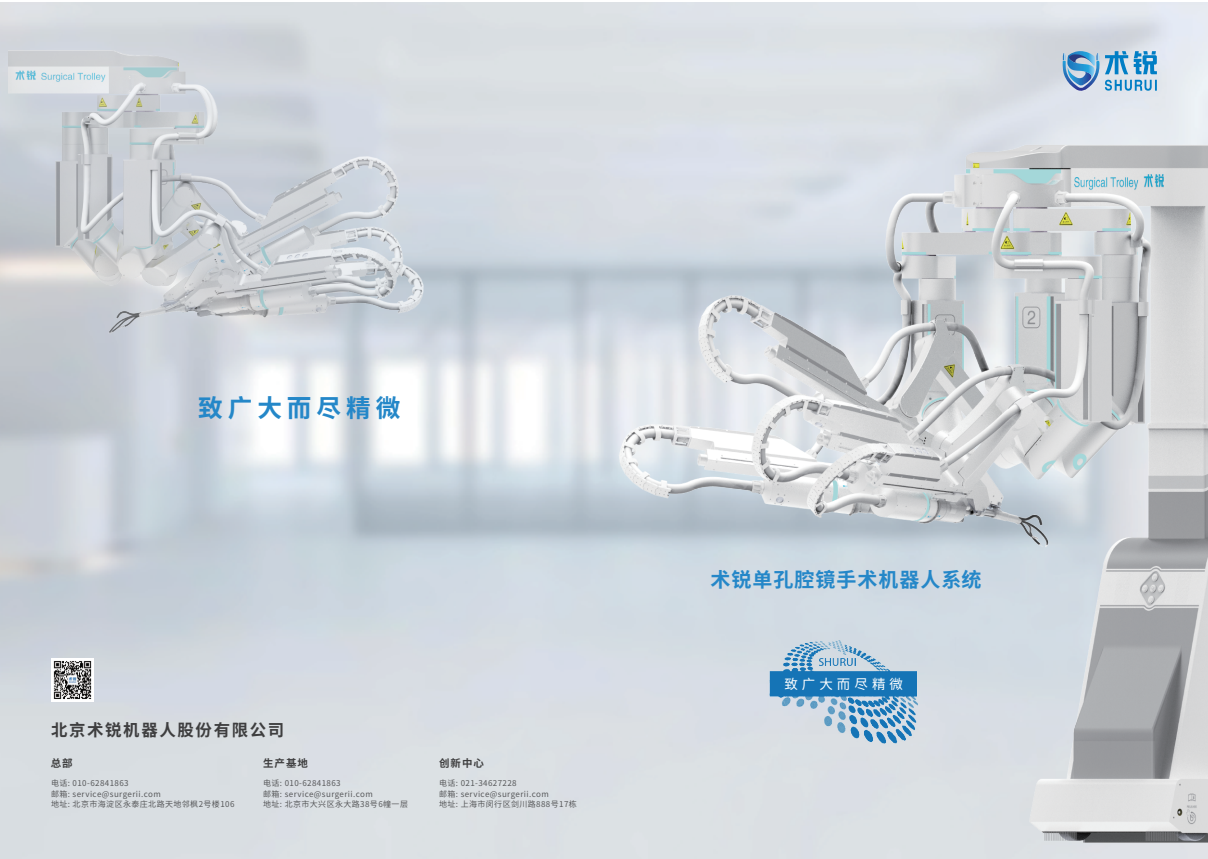
<style>
.page{position:relative;width:1208px;height:859px;background:#fff}
.page>*{position:absolute;margin:0;border:0;box-sizing:border-box;transform-origin:0 0}
.t1{font:700 24.7px "Source Han Sans CN";letter-spacing:.2em;color:#2487c8}
.t2{font:700 20.1px "Source Han Sans CN";letter-spacing:.05em;color:#2487c8}
.t3{font:700 16.4px "Source Han Sans CN";letter-spacing:.1em;color:#3e3e3f}
.t4{font:13.5px "Source Han Sans CN";letter-spacing:.3em;color:#fff}
.t5{font:700 10.5px "Source Han Sans CN";letter-spacing:.1em;color:#3e3e3f}
.t6{font:8px/10.5px "Source Han Sans CN";letter-spacing:.05em;color:#57585a}
</style>
<div class="page">
<img style="left:0;top:3px;width:1207px;height:856px">
<img style="left:585px;top:118px;width:623px;height:741px">
<img style="left:751px;top:609px;width:205px;height:157px">
<svg style="left:1062px;top:48px;width:94px;height:45px;background:#8db8d8"></svg>
<img style="left:8px;top:51px;width:427px;height:352px">
<img style="left:51px;top:659px;width:43px;height:42px">
<div style="left:770px;top:673px;width:146px;height:22px;background:#1574b6"></div>
<h1 class="t1" style="left:198px;top:394px;width:204px">致广大而尽精微</h1>
<h3 class="t3" style="left:51px;top:720px;width:235px">北京术锐机器人股份有限公司</h3>
<h3 class="t5" style="left:51px;top:757px;width:23px">总部</h3>
<p class="t6" style="left:51px;top:778px;width:185px">电话: 010-62841863<br>邮箱: service@surgerii.com<br>地址: 北京市海淀区永泰庄北路天地邻枫2号楼106</p>
<h3 class="t5" style="left:263px;top:757px;width:46px">生产基地</h3>
<p class="t6" style="left:263px;top:778px;width:146px">电话: 010-62841863<br>邮箱: service@surgerii.com<br>地址: 北京市大兴区永大路38号6幢一层</p>
<h3 class="t5" style="left:439px;top:757px;width:46px">创新中心</h3>
<p class="t6" style="left:439px;top:778px;width:139px">电话: 021-34627228<br>邮箱: service@surgerii.com<br>地址: 上海市闵行区剑川路888号17栋</p>
<h2 class="t2" style="left:710px;top:569px;width:273px">术锐单孔腔镜手术机器人系统</h2>
<h3 class="t4" style="left:784px;top:676px;width:120px">致广大而尽精微</h3>
</div>
